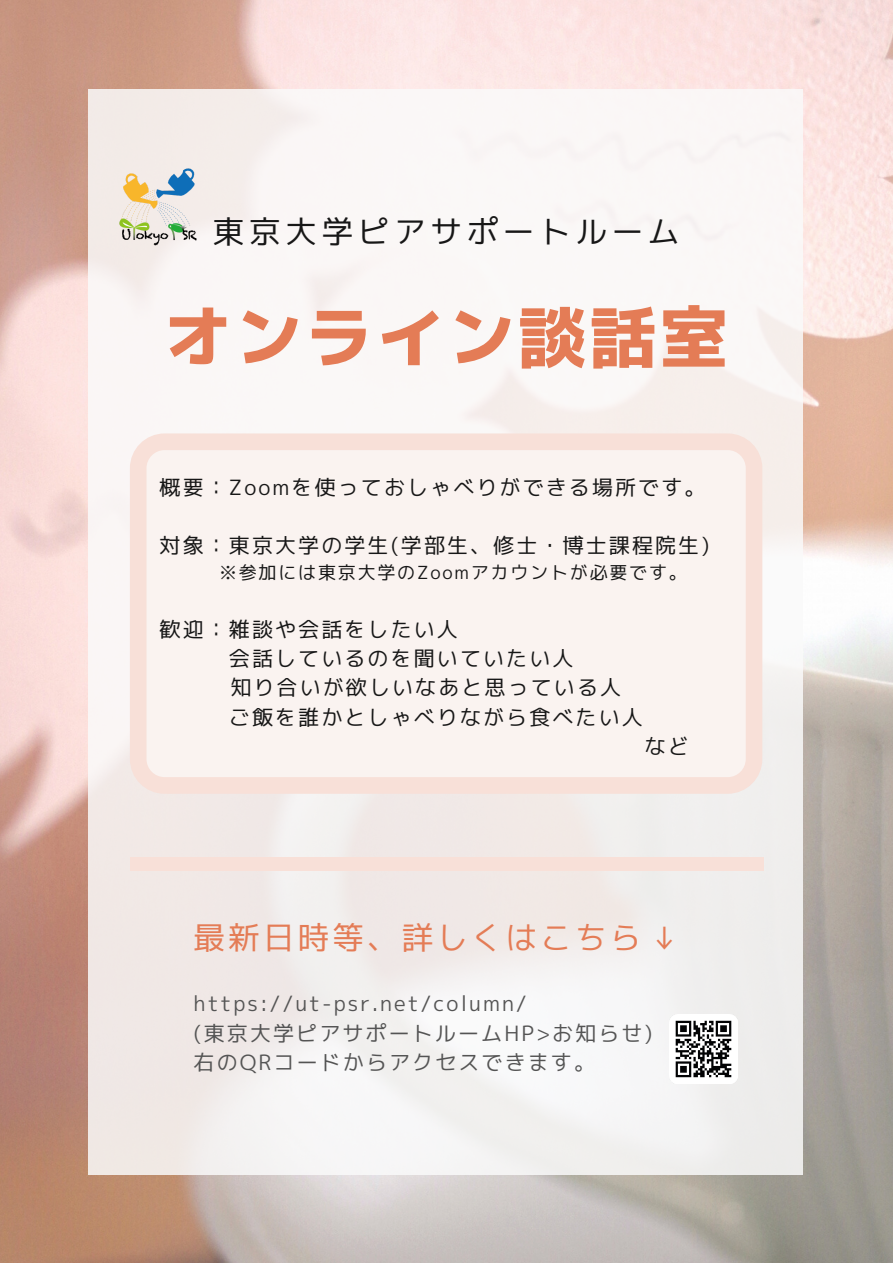
<style>
.page{position:relative;width:893px;height:1263px;background:#fff}
.page>*{position:absolute;margin:0;border:0;box-sizing:border-box;transform-origin:0 0}
.t1{font:67.5px "mplus 1 p heavy";letter-spacing:.05em;color:#e47c56}
.t2{font:31.5px "mplus 1 p regular";letter-spacing:.1em;color:#e47c56}
.t3{font:31.5px "mplus 1 p regular";letter-spacing:.15em;color:#171717}
.t4{font:21px/29.2px "mplus 1 p regular";letter-spacing:.1em;color:#171717}
.t5{font:21px/29.2px "mplus 1 p regular";letter-spacing:.1em;color:#545454}
.t6{font:18px "mplus 1 p regular";letter-spacing:.1em;color:#171717}
</style>
<div class="page">
<img style="left:0;top:0;width:893px;height:1263px">
<div style="left:88px;top:89px;width:715px;height:1085px;background:linear-gradient(to right,#f5efed,#f6f4f3)"></div>
<div style="left:130px;top:857px;width:633px;height:13px;background:#f8e0d8"></div>
<svg style="left:130px;top:433px;width:632px;height:361px;fill:#faf3f0"></svg>
<img style="left:118px;top:165px;width:80px;height:80px">
<img style="left:670px;top:1015px;width:68px;height:68px">
<h2 class="t3" style="left:213px;top:209px;width:468px">東京大学ピアサポートルーム</h2>
<h1 class="t1" style="left:164px;top:289px;width:565px">オンライン談話室</h1>
<p class="t4" style="left:160px;top:472px;width:547px">概要：Zoomを使っておしゃべりができる場所です。</p>
<p class="t4" style="left:160px;top:531px;width:551px">対象：東京大学の学生(学部生、修士・博士課程院生)</p>
<p class="t6" style="left:219px;top:560px;width:469px">※参加には東京大学のZoomアカウントが必要です。</p>
<p class="t4" style="left:229px;top:614px;width:415px;text-indent:-69px">歓迎：雑談や会話をしたい人<br>会話しているのを聞いていたい人<br>知り合いが欲しいなあと思っている人ご飯を誰かとしゃべりながら食べたい人</p>
<p class="t4" style="left:645px;top:731px;width:46px">など</p>
<h2 class="t2" style="left:194px;top:915px;width:475px">最新日時等、詳しくはこちら↓</h2>
<p class="t5" style="left:194px;top:989px;width:460px">https://ut-psr.net/column/<br>(東京大学ピアサポートルームHP&gt;お知らせ)右のQRコードからアクセスできます。</p>
</div>
